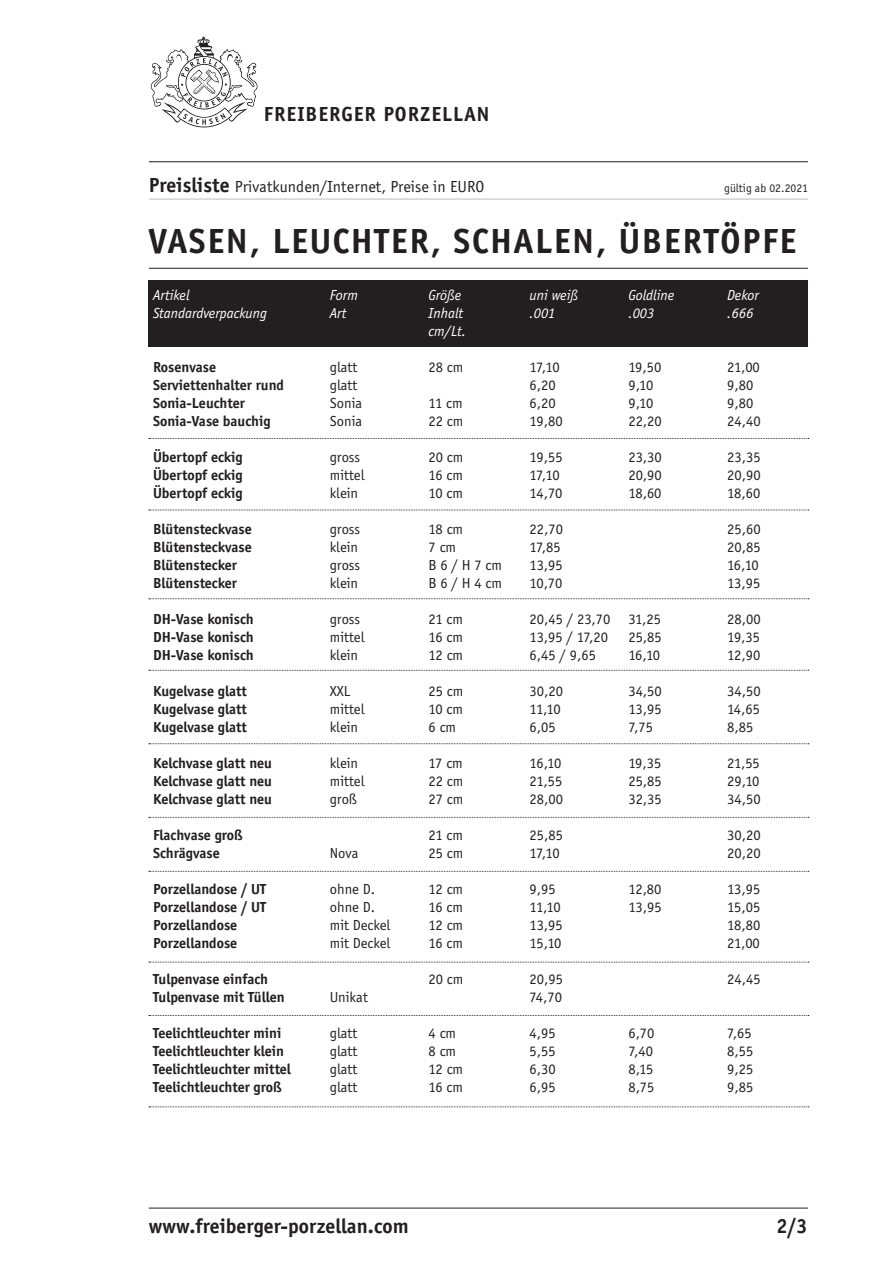
<style>
.page{position:relative;width:893px;height:1263px;background:#fff}
.page>*{position:absolute;margin:0;border:0;box-sizing:border-box;transform-origin:0 0}
.t1{font:700 36px "Officina Sans";letter-spacing:.05em;color:#231f20}
.t2{font:700 21px "Officina Sans";letter-spacing:.005em;color:#231f20}
.t3{font:700 21px "Officina Sans";letter-spacing:.05em;color:#231f20}
.t4{font:16.5px "Officina Sans";letter-spacing:.005em;color:#231f20}
.t5{font:15px/18px "Officina Sans";color:#231f20}
.t6{font:700 15px/18px "Officina Sans";color:#231f20}
.t7{font:italic 15px/18px "Officina Sans";color:#fff}
.t8{font:15px/18px "Officina Sans";letter-spacing:-.02em;color:#231f20}
.t9{font:15px/18px "Officina Sans";letter-spacing:-.03em;color:#231f20}
.t10{font:12px "Officina Sans";letter-spacing:.005em;color:#231f20}
.s1{font-weight:700;font-size:21px}
</style>
<div class="page">
<div style="left:148px;top:281px;width:659px;height:66px;background:#231f20"></div>
<hr style="left:149px;top:161px;width:659px;height:1px;background:#231f20">
<hr style="left:149px;top:1208px;width:659px;height:1px;background:#231f20">
<hr style="left:149px;top:268px;width:659px;height:1px;background:#231f20">
<hr style="left:149px;top:199px;width:659px;height:1px;background:#bcbdc0">
<svg style="left:149px;top:670px;width:660px;height:1px"></svg>
<svg style="left:149px;top:743px;width:660px;height:1px"></svg>
<svg style="left:149px;top:817px;width:660px;height:1px"></svg>
<svg style="left:149px;top:962px;width:660px;height:1px"></svg>
<svg style="left:149px;top:1106px;width:660px;height:1px"></svg>
<svg style="left:149px;top:871px;width:660px;height:1px"></svg>
<svg style="left:151px;top:37px;width:106px;height:91px"></svg>
<svg style="left:149px;top:510px;width:660px;height:1px"></svg>
<svg style="left:149px;top:598px;width:660px;height:1px"></svg>
<svg style="left:149px;top:1015px;width:660px;height:1px"></svg>
<svg style="left:149px;top:438px;width:660px;height:1px"></svg>
<h2 class="t3" style="left:264px;top:101px;width:227px">FREIBERGER PORZELLAN</h2>
<p class="t4" style="left:149px;top:178px;width:337px"><span class="s1">Preisliste</span> Privatkunden/Internet, Preise in EURO</p>
<p class="t10" style="left:724px;top:181px;width:85px">gültig ab 02.2021</p>
<h1 class="t1" style="left:149px;top:220px;width:649px">VASEN, LEUCHTER, SCHALEN, ÜBERTÖPFE</h1>
<p class="t7" style="left:153px;top:286px;width:116px">Artikel<br>Standardverpackung</p>
<p class="t6" style="left:153px;top:358px;width:132px">Rosenvase<br>Serviettenhalter rund<br>Sonia-Leuchter<br>Sonia-Vase bauchig</p>
<p class="t6" style="left:153px;top:448px;width:91px;text-align:justify">Übertopf eckig Übertopf eckig Übertopf eckig</p>
<p class="t6" style="left:153px;top:520px;width:100px">Blütensteckvase<br>Blütensteckvase<br>Blütenstecker<br>Blütenstecker</p>
<p class="t6" style="left:153px;top:610px;width:102px;text-align:justify">DH-Vase konisch DH-Vase konisch DH-Vase konisch</p>
<p class="t6" style="left:153px;top:682px;width:95px;text-align:justify">Kugelvase glatt Kugelvase glatt Kugelvase glatt</p>
<p class="t6" style="left:153px;top:754px;width:120px;text-align:justify">Kelchvase glatt neu Kelchvase glatt neu Kelchvase glatt neu</p>
<p class="t6" style="left:153px;top:826px;width:91px">Flachvase groß<br>Schrägvase</p>
<p class="t6" style="left:153px;top:880px;width:115px">Porzellandose / UT<br>Porzellandose / UT<br>Porzellandose<br>Porzellandose</p>
<p class="t6" style="left:153px;top:970px;width:133px">Tulpenvase einfach<br>Tulpenvase mit Tüllen</p>
<p class="t6" style="left:153px;top:1024px;width:139px">Teelichtleuchter mini<br>Teelichtleuchter klein<br>Teelichtleuchter mittel<br>Teelichtleuchter groß</p>
<p class="t7" style="left:330px;top:286px;width:30px">Form<br>Art</p>
<p class="t5" style="left:330px;top:358px;width:34px">glatt glatt<br>Sonia<br>Sonia</p>
<p class="t5" style="left:330px;top:448px;width:36px">gross mittel klein</p>
<p class="t5" style="left:330px;top:520px;width:32px">gross klein gross klein</p>
<p class="t5" style="left:330px;top:610px;width:36px">gross mittel klein</p>
<p class="t5" style="left:330px;top:682px;width:36px">XXL mittel klein</p>
<p class="t5" style="left:330px;top:754px;width:36px">klein mittel groß</p>
<p class="t5" style="left:330px;top:844px;width:30px">Nova</p>
<p class="t5" style="left:330px;top:880px;width:62px">ohne D. ohne D. mit Deckel mit Deckel</p>
<p class="t5" style="left:330px;top:988px;width:40px">Unikat</p>
<p class="t5" style="left:330px;top:1024px;width:29px;text-align:justify">glatt glatt glatt glatt</p>
<p class="t7" style="left:429px;top:286px;width:39px">Größe<br>Inhalt cm/Lt.</p>
<p class="t5" style="left:429px;top:358px;width:36px">28 cm</p>
<p class="t5" style="left:429px;top:394px;width:36px">11 cm<br>22 cm</p>
<p class="t5" style="left:429px;top:448px;width:36px;text-align:justify">20 cm 16 cm 10 cm</p>
<p class="t5" style="left:429px;top:520px;width:75px">18 cm<br>7 cm<br>B 6 / H 7 cm<br>B 6 / H 4 cm</p>
<p class="t5" style="left:429px;top:610px;width:36px;text-align:justify">21 cm 16 cm 12 cm</p>
<p class="t5" style="left:429px;top:682px;width:36px;text-align:justify">25 cm 10 cm 6 cm</p>
<p class="t5" style="left:429px;top:754px;width:36px;text-align:justify">17 cm 22 cm 27 cm</p>
<p class="t5" style="left:429px;top:826px;width:36px">21 cm<br>25 cm</p>
<p class="t5" style="left:429px;top:880px;width:36px;text-align:justify">12 cm 16 cm 12 cm 16 cm</p>
<p class="t5" style="left:429px;top:970px;width:36px">20 cm</p>
<p class="t5" style="left:429px;top:1024px;width:36px">4 cm<br>8 cm<br>12 cm<br>16 cm</p>
<p class="t7" style="left:530px;top:286px;width:50px">uni weiß .001</p>
<p class="t5" style="left:530px;top:358px;width:35px">17,10<br>6,20<br>6,20<br>19,80</p>
<p class="t9" style="left:530px;top:448px;width:35px">19,55<br>17,10<br>14,70</p>
<p class="t5" style="left:530px;top:520px;width:35px">22,70<br>17,85<br>13,95<br>10,70</p>
<p class="t5" style="left:530px;top:610px;width:82px">20,45 / 23,70<br>13,95 / 17,20<br>6,45 / 9,65</p>
<p class="t5" style="left:530px;top:682px;width:35px">30,20<br>11,10<br>6,05</p>
<p class="t5" style="left:530px;top:754px;width:35px;text-align:justify">16,10<br>21,55<br>28,00</p>
<p class="t5" style="left:530px;top:826px;width:35px">25,85<br>17,10</p>
<p class="t8" style="left:530px;top:880px;width:35px">9,95<br>11,10<br>13,95<br>15,10</p>
<p class="t5" style="left:530px;top:970px;width:35px">20,95<br>74,70</p>
<p class="t5" style="left:530px;top:1024px;width:28px;text-align:justify">4,95<br>5,55<br>6,30<br>6,95</p>
<p class="t7" style="left:628px;top:286px;width:47px">Goldline .003</p>
<p class="t5" style="left:628px;top:358px;width:35px">19,50<br>9,10<br>9,10<br>22,20</p>
<p class="t5" style="left:628px;top:448px;width:35px;text-align:justify">23,30<br>20,90<br>18,60</p>
<p class="t5" style="left:628px;top:610px;width:35px;text-align:justify">31,25<br>25,85<br>16,10</p>
<p class="t5" style="left:628px;top:682px;width:35px;text-align:justify">34,50<br>13,95<br>7,75</p>
<p class="t5" style="left:628px;top:754px;width:35px;text-align:justify">19,35<br>25,85<br>32,35</p>
<p class="t5" style="left:628px;top:880px;width:35px">12,80<br>13,95</p>
<p class="t5" style="left:628px;top:1024px;width:28px;text-align:justify">6,70<br>7,40<br>8,15<br>8,75</p>
<h2 class="t2" style="left:149px;top:1213px;width:261px">www.freiberger-porzellan.com</h2>
<p class="t7" style="left:727px;top:286px;width:33px">Dekor .666</p>
<p class="t5" style="left:727px;top:358px;width:35px">21,00<br>9,80<br>9,80<br>24,40</p>
<p class="t5" style="left:727px;top:448px;width:35px;text-align:justify">23,35<br>20,90<br>18,60</p>
<p class="t5" style="left:727px;top:520px;width:35px;text-align:justify">25,60<br>20,85<br>16,10<br>13,95</p>
<p class="t5" style="left:727px;top:610px;width:35px;text-align:justify">28,00<br>19,35<br>12,90</p>
<p class="t5" style="left:727px;top:682px;width:35px;text-align:justify">34,50<br>14,65<br>8,85</p>
<p class="t5" style="left:727px;top:754px;width:35px;text-align:justify">21,55<br>29,10<br>34,50</p>
<p class="t5" style="left:727px;top:826px;width:35px">30,20<br>20,20</p>
<p class="t5" style="left:727px;top:880px;width:35px;text-align:justify">13,95<br>15,05<br>18,80<br>21,00</p>
<p class="t5" style="left:727px;top:970px;width:35px">24,45</p>
<p class="t5" style="left:727px;top:1024px;width:28px;text-align:justify">7,65<br>8,55<br>9,25<br>9,85</p>
<h2 class="t2" style="left:776px;top:1213px;width:33px">2/3</h2>
</div>
